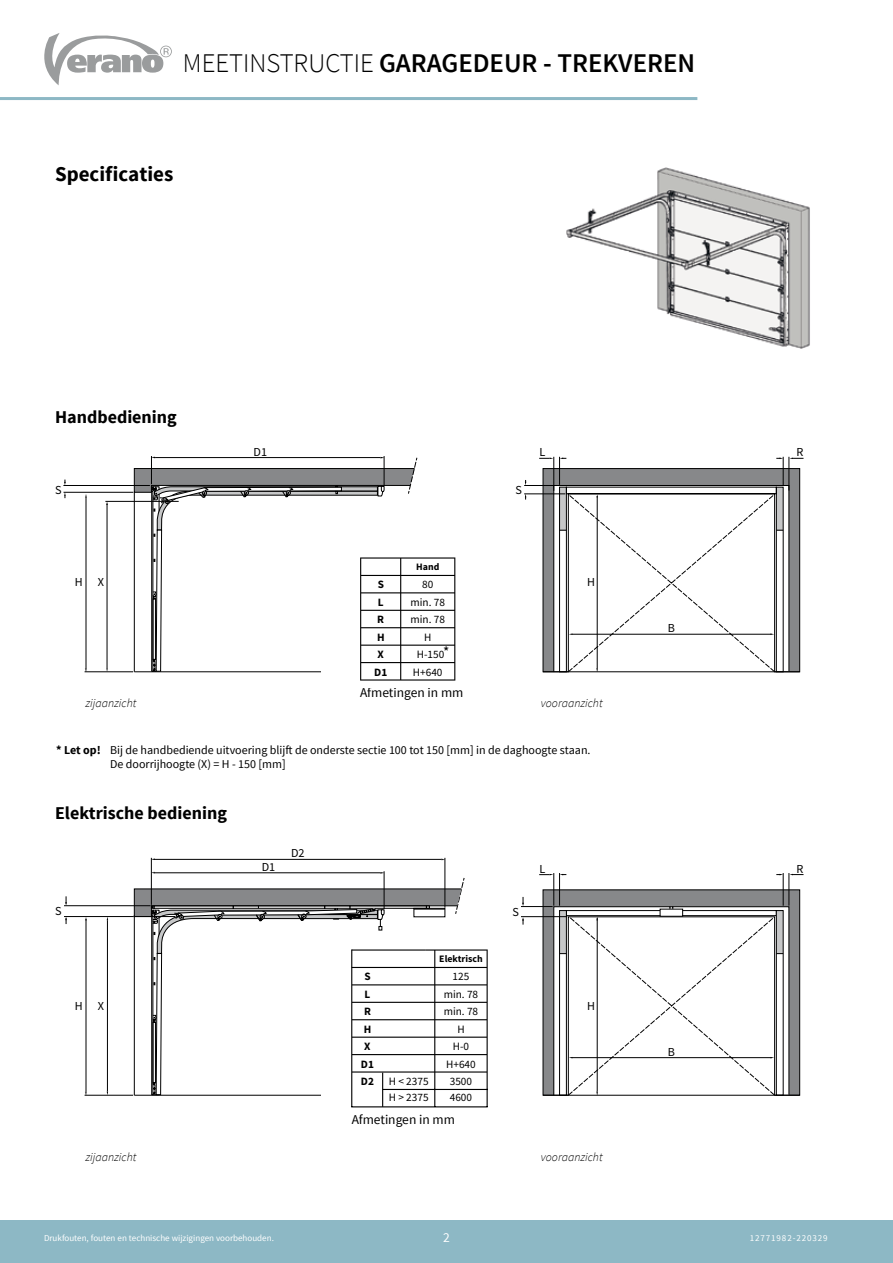
<style>
.page{position:relative;width:893px;height:1263px;background:#fff}
.page>*{position:absolute;margin:0;border:0;box-sizing:border-box;transform-origin:0 0}
.t1{font:600 27px "Source Sans Pro";color:#000}
.t2{font:700 21px "Source Sans Pro";color:#000}
.t3{font:700 18px "Source Sans Pro";color:#000}
.t4{font:15px "Source Sans Pro";color:#000}
.t5{font:13.5px "Source Sans Pro";color:#000}
.t6{font:13.5px "Source Sans Pro";color:#fff}
.t7{font:12.3px "Source Sans Pro";color:#000}
.t8{font:12px/14.4px "Source Sans Pro";color:#000}
.t9{font:italic 300 12px "Source Sans Pro";color:#000}
.t10{font:11.25px/16.5px "Source Sans Pro";color:#000}
.t11{font:700 11.25px "Source Sans Pro";color:#000}
.t12{font:700 9.9px "Source Sans Pro";color:#000}
.t13{font:9px "Source Sans Pro";color:#fff}
.t14{font:9px "Source Sans Pro";letter-spacing:.1em;color:#fff}
.s1{font-weight:300}
.s2{font-weight:700}
</style>
<div class="page">
<div style="left:0;top:1220px;width:893px;height:43px;background:#8db8c5"></div>
<svg style="left:44px;top:33px;width:128px;height:52px"></svg>
<hr style="left:0;top:97px;width:697px;height:3px;background:#8db8c5">
<svg style="left:539px;top:457px;width:264px;height:215px"></svg>
<svg style="left:568px;top:495px;width:207px;height:178px"></svg>
<hr style="left:524px;top:485px;width:34px;height:1px;background:#000">
<hr style="left:524px;top:494px;width:41px;height:1px;background:#000">
<hr style="left:86px;top:497px;width:1px;height:171px;background:#000">
<hr style="left:85px;top:671px;width:48px;height:1px;background:#000">
<hr style="left:64px;top:492px;width:69px;height:1px;background:#000">
<hr style="left:107px;top:504px;width:1px;height:164px;background:#000">
<hr style="left:105px;top:501px;width:74px;height:1px;background:#000">
<hr style="left:63px;top:485px;width:87px;height:1px;background:#000">
<img style="left:566px;top:167px;width:244px;height:182px">
<svg style="left:542px;top:873px;width:258px;height:223px;background:#8a8b8d"></svg>
<svg style="left:539px;top:874px;width:14px;height:1px"></svg>
<hr style="left:559px;top:873px;width:1px;height:33px;background:#000">
<hr style="left:553px;top:873px;width:1px;height:33px;background:#000">
<svg style="left:790px;top:874px;width:13px;height:1px"></svg>
<hr style="left:783px;top:873px;width:1px;height:33px;background:#000">
<hr style="left:789px;top:873px;width:1px;height:33px;background:#000">
<svg style="left:553px;top:906px;width:236px;height:190px"></svg>
<svg style="left:568px;top:873px;width:207px;height:223px"></svg>
<svg style="left:65px;top:917px;width:2px;height:7px"></svg>
<svg style="left:65px;top:896px;width:2px;height:9px"></svg>
<svg style="left:522px;top:917px;width:2px;height:8px"></svg>
<svg style="left:522px;top:897px;width:2px;height:9px"></svg>
<hr style="left:107px;top:920px;width:1px;height:171px;background:#000">
<hr style="left:86px;top:919px;width:1px;height:172px;background:#000">
<hr style="left:85px;top:1095px;width:48px;height:1px;background:#000">
<hr style="left:134px;top:1095px;width:306px;height:1px;background:#000">
<hr style="left:64px;top:916px;width:69px;height:1px;background:#000">
<hr style="left:64px;top:905px;width:87px;height:1px;background:#000">
<hr style="left:521px;top:916px;width:46px;height:1px;background:#000">
<hr style="left:521px;top:906px;width:32px;height:1px;background:#000">
<hr style="left:133px;top:916px;width:42px;height:1px;background:#000">
<div style="left:321px;top:1086px;width:146px;height:20px;background:#fff"></div>
<svg style="left:134px;top:456px;width:322px;height:225px"></svg>
<hr style="left:401px;top:553px;width:54px;height:1px;background:#000">
<hr style="left:348px;top:1072px;width:1px;height:35px;background:#000">
<hr style="left:435px;top:949px;width:53px;height:1px;background:#000">
<hr style="left:435px;top:967px;width:53px;height:1px;background:#000">
<hr style="left:435px;top:984px;width:53px;height:1px;background:#000">
<hr style="left:435px;top:1002px;width:53px;height:1px;background:#000">
<hr style="left:435px;top:1019px;width:53px;height:1px;background:#000">
<hr style="left:435px;top:1036px;width:53px;height:2px;background:#000">
<hr style="left:435px;top:1054px;width:53px;height:1px;background:#000">
<svg style="left:487px;top:950px;width:1px;height:121px"></svg>
<hr style="left:351px;top:1072px;width:1px;height:35px;background:#000">
<hr style="left:435px;top:1071px;width:53px;height:1px;background:#000">
<hr style="left:434px;top:1072px;width:1px;height:35px;background:#000">
<hr style="left:487px;top:1072px;width:1px;height:35px;background:#000">
<hr style="left:383px;top:1089px;width:105px;height:1px;background:#000">
<hr style="left:351px;top:1106px;width:84px;height:1px;background:#000">
<hr style="left:435px;top:1106px;width:53px;height:1px;background:#000">
<hr style="left:382px;top:1072px;width:1px;height:35px;background:#000">
<svg style="left:134px;top:857px;width:331px;height:238px"></svg>
<hr style="left:391px;top:944px;width:55px;height:1px;background:#000">
<h1 class="t1" style="left:183px;top:46px;width:514px"><span class="s1">MEETINSTRUCTIE</span> GARAGEDEUR - TREKVEREN</h1>
<h2 class="t2" style="left:55px;top:160px;width:120px">Specificaties</h2>
<h3 class="t3" style="left:55px;top:405px;width:123px">Handbediening</h3>
<p class="t7" style="left:55px;top:483px;width:8px">S</p>
<p class="t7" style="left:254px;top:444px;width:15px">D1</p>
<p class="t12" style="left:416px;top:560px;width:25px">Hand</p>
<p class="t7" style="left:516px;top:483px;width:8px">S</p>
<p class="t7" style="left:540px;top:445px;width:7px">L</p>
<p class="t7" style="left:797px;top:445px;width:9px">R</p>
<p class="t7" style="left:75px;top:575px;width:31px">H X</p>
<p class="t7" style="left:587px;top:575px;width:9px">H</p>
<p class="t11" style="left:378px;top:577px;width:8px">S</p>
<p class="t10" style="left:422px;top:577px;width:13px">80</p>
<p class="t11" style="left:378px;top:595px;width:7px">L</p>
<p class="t10" style="left:410px;top:594px;width:36px">min. 78</p>
<p class="t11" style="left:377px;top:612px;width:8px">R</p>
<p class="t10" style="left:410px;top:611px;width:36px">min. 78</p>
<p class="t11" style="left:377px;top:630px;width:9px">H</p>
<p class="t10" style="left:424px;top:629px;width:9px">H</p>
<p class="t11" style="left:378px;top:647px;width:8px">X</p>
<p class="t10" style="left:417px;top:646px;width:29px">H-150</p>
<p class="t11" style="left:374px;top:664px;width:15px">D1</p>
<p class="t10" style="left:413px;top:664px;width:31px">H+640</p>
<p class="t4" style="left:443px;top:642px;width:8px">*</p>
<p class="t9" style="left:85px;top:696px;width:52px">zijaanzicht</p>
<p class="t5" style="left:360px;top:684px;width:105px">Afmetingen in mm</p>
<p class="t10" style="left:389px;top:683px;width:41px">H &lt; 2375</p>
<p class="t11" style="left:361px;top:683px;width:15px">D2</p>
<p class="t10" style="left:450px;top:683px;width:24px">3500</p>
<p class="t9" style="left:541px;top:696px;width:63px">vooraanzicht</p>
<p class="t8" style="left:110px;top:742px;width:482px;text-indent:-54px"><span class="s2">* Let op!</span> Bij de handbediende uitvoering blijft de onderste sectie 100 tot 150 [mm] in de daghoogte staan.<br>De doorrijhoogte (X) = H - 150 [mm]</p>
<p class="t10" style="left:182px;top:747px;width:36px">min. 75</p>
<p class="t11" style="left:374px;top:748px;width:7px">L</p>
<p class="t10" style="left:453px;top:747px;width:36px">min. 78</p>
<p class="t11" style="left:102px;top:800px;width:8px">X</p>
<p class="t10" style="left:191px;top:799px;width:18px">H-0</p>
<h3 class="t3" style="left:55px;top:801px;width:174px">Elektrische bediening</h3>
<p class="t7" style="left:291px;top:846px;width:15px">D2</p>
<p class="t7" style="left:668px;top:621px;width:9px">B</p>
<p class="t7" style="left:55px;top:903px;width:8px">S</p>
<p class="t7" style="left:262px;top:859px;width:15px">D1</p>
<p class="t7" style="left:512px;top:904px;width:8px">S</p>
<p class="t7" style="left:540px;top:861px;width:7px">L</p>
<p class="t7" style="left:797px;top:861px;width:9px">R</p>
<p class="t12" style="left:439px;top:952px;width:45px">Elektrisch</p>
<p class="t11" style="left:364px;top:969px;width:8px">S</p>
<p class="t10" style="left:453px;top:968px;width:18px">125</p>
<p class="t11" style="left:365px;top:987px;width:7px">L</p>
<p class="t10" style="left:444px;top:986px;width:36px">min. 78</p>
<p class="t11" style="left:364px;top:1004px;width:8px">R</p>
<p class="t10" style="left:444px;top:1003px;width:36px">min. 78</p>
<p class="t11" style="left:364px;top:1022px;width:9px">H</p>
<p class="t10" style="left:457px;top:1021px;width:9px">H</p>
<p class="t11" style="left:364px;top:1039px;width:8px">X</p>
<p class="t10" style="left:453px;top:1038px;width:18px">H-0</p>
<p class="t11" style="left:361px;top:1056px;width:15px">D1</p>
<p class="t10" style="left:446px;top:1056px;width:31px">H+640</p>
<p class="t11" style="left:361px;top:1074px;width:15px">D2</p>
<p class="t10" style="left:450px;top:1073px;width:24px">3500<br>4600</p>
<p class="t7" style="left:75px;top:998px;width:31px">H X</p>
<p class="t7" style="left:587px;top:998px;width:9px">H</p>
<p class="t11" style="left:92px;top:1004px;width:8px">R</p>
<p class="t10" style="left:389px;top:1073px;width:41px">H &lt; 2375<br>H &gt; 2375</p>
<p class="t9" style="left:85px;top:1150px;width:52px">zijaanzicht</p>
<p class="t5" style="left:352px;top:1111px;width:105px">Afmetingen in mm</p>
<p class="t9" style="left:541px;top:1150px;width:63px">vooraanzicht</p>
<p class="t7" style="left:668px;top:1044px;width:9px">B</p>
<p class="t13" style="left:44px;top:1233px;width:231px">Drukfouten, fouten en technische wijzigingen voorbehouden.</p>
<p class="t6" style="left:443px;top:1229px;width:8px">2</p>
<p class="t14" style="left:750px;top:1233px;width:80px">12771982-220329</p>
</div>
